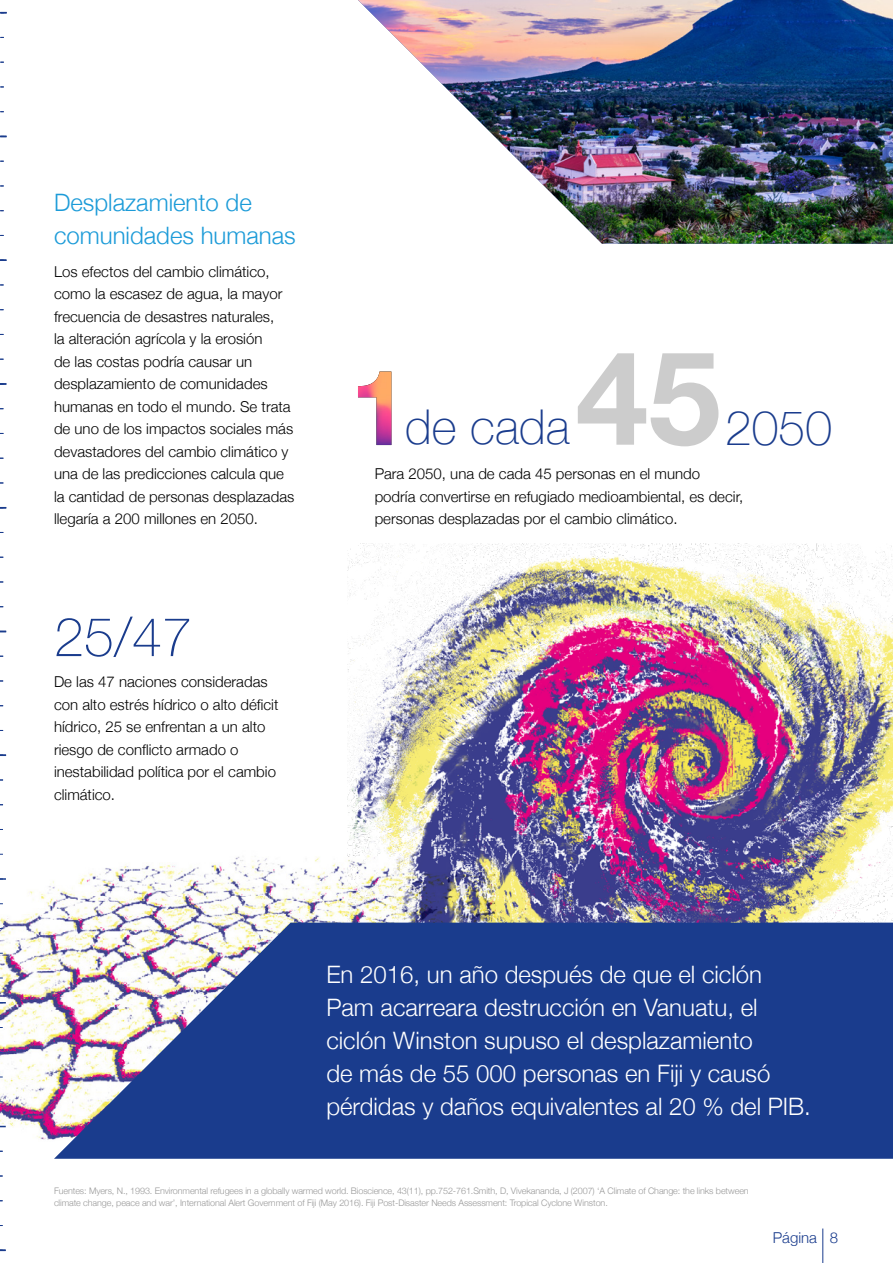
<style>
.page{position:relative;width:893px;height:1263px;background:#fff}
.page>*{position:absolute;margin:0;border:0;box-sizing:border-box;transform-origin:0 0}
.Body_Copy{font:700 130.5px "Helvetica Neue";color:#ccc}
.Heading_2{font:100 54px "Helvetica Neue";color:#1a3c8d}
.Heading_2-2{font:100 48px "Helvetica Neue";color:#1a3c8d}
.Sub_Heading_1{font:300 24px/33px "Helvetica Neue";color:#fff}
.Sub_Heading_1-2{font:300 24px/33px "Helvetica Neue";color:#1c9bd8}
.Body_Copy-2{font:300 15px/22.5px "Helvetica Neue";color:#000}
.t1{font:300 15px "Helvetica Neue";color:#1a3c8d}
.Reference_Copy{font:300 9px/12px "Helvetica Neue";letter-spacing:-.01em;color:#999}
</style>
<div class="page">
<img style="left:347px;top:544px;width:546px;height:379px">
<img style="left:0;top:841px;width:495px;height:299px">
<svg style="left:54px;top:923px;width:839px;height:236px;background:#355197"></svg>
<img style="left:358px;top:0;width:535px;height:244px">
<img style="left:358px;top:372px;width:33px;height:73px">
<hr style="left:822px;top:1228px;width:1px;height:35px;background:#1a3c8d">
<svg style="left:0;top:1249px;width:6px;height:2px"></svg>
<svg style="left:0;top:878px;width:6px;height:2px"></svg>
<svg style="left:0;top:754px;width:6px;height:2px"></svg>
<svg style="left:0;top:383px;width:6px;height:2px"></svg>
<svg style="left:0;top:259px;width:6px;height:2px"></svg>
<p class="Sub_Heading_1-2" style="left:54px;top:184px;width:243px">Desplazamiento de comunidades humanas</p>
<p class="Body_Copy-2" style="left:54px;top:259px;width:242px">Los efectos del cambio climático, como la escasez de agua, la mayor frecuencia de desastres naturales,<br>la alteración agrícola y la erosión<br>de las costas podría causar un desplazamiento de comunidades humanas en todo el mundo. Se trata de uno de los impactos sociales más devastadores del cambio climático y una de las predicciones calcula que la cantidad de personas desplazadas llegaría a 200 millones en 2050.</p>
<p class="Heading_2" style="left:54px;top:596px;width:140px">25/47</p>
<p class="Body_Copy-2" style="left:54px;top:670px;width:226px">De las 47 naciones consideradas con alto estrés hídrico o alto déficit hídrico, 25 se enfrentan a un alto riesgo de conflicto armado o inestabilidad política por el cambio climático.</p>
<p class="Heading_2-2" style="left:405px;top:391px;width:166px">de cada</p>
<p class="Body_Copy" style="left:576px;top:296px;width:147px">45</p>
<p class="Heading_2-2" style="left:725px;top:392px;width:108px">2050</p>
<p class="Body_Copy-2" style="left:375px;top:462px;width:370px">Para 2050, una de cada 45 personas en el mundo podría convertirse en refugiado medioambiental, es decir, personas desplazadas por el cambio climático.</p>
<p class="Sub_Heading_1" style="left:326px;top:956px;width:486px">En 2016, un año después de que el ciclón Pam acarreara destrucción en Vanuatu, el ciclón Winston supuso el desplazamiento<br>de más de 55 000 personas en Fiji y causó pérdidas y daños equivalentes al 20 % del PIB.</p>
<p class="Reference_Copy" style="left:54px;top:1184px;width:696px">Fuentes: Myers, N., 1993. Environmental refugees in a globally warmed world. Bioscience, 43(11), pp.752-761.Smith, D, Vivekananda, J (2007) ‘A Climate of Change: the links between climate change, peace and war’, International Alert Government of Fiji (May 2016). Fiji Post-Disaster Needs Assessment: Tropical Cyclone Winston.</p>
<p class="t1" style="left:773px;top:1225px;width:67px">Página 8</p>
</div>
